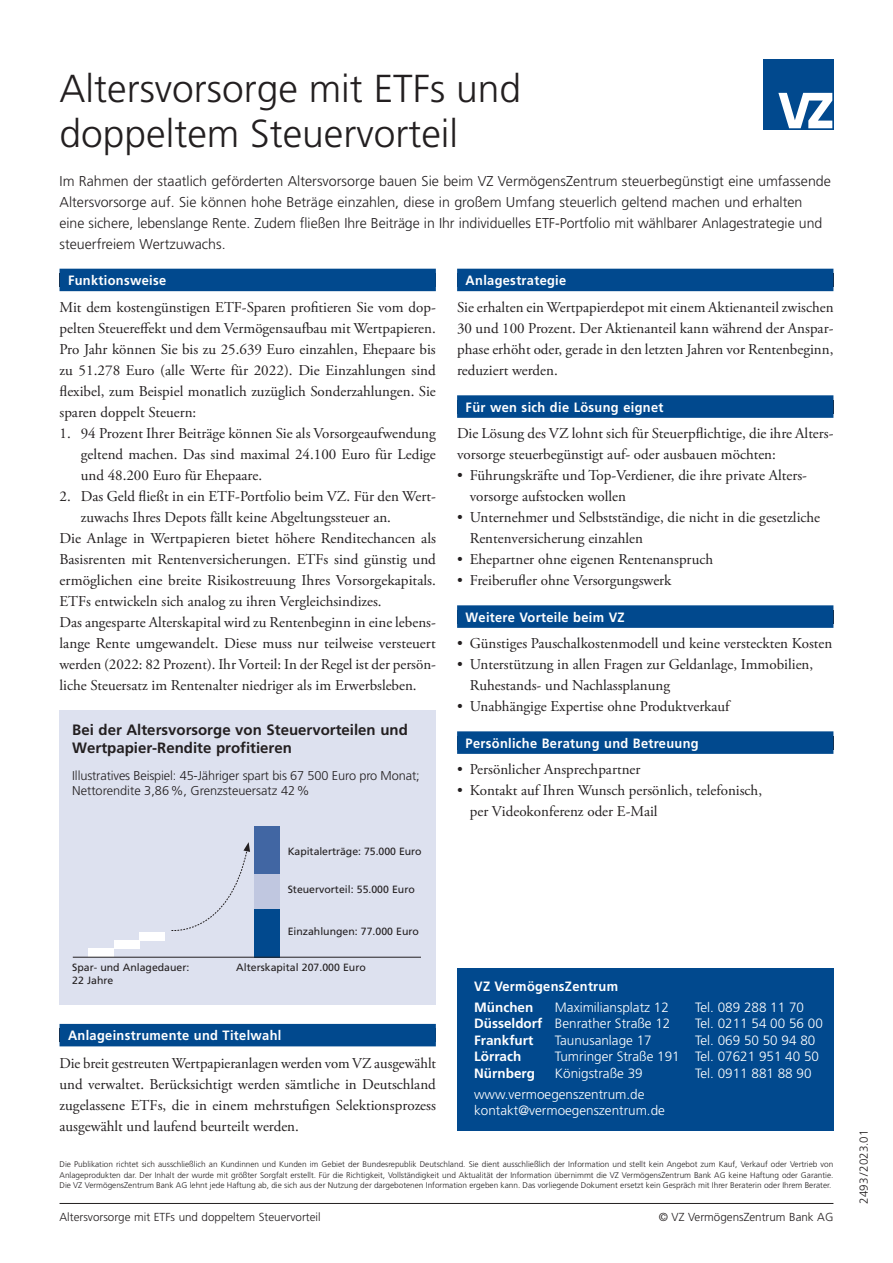
<style>
.page{position:relative;width:893px;height:1263px;background:#fff}
.page>*{position:absolute;margin:0;border:0;box-sizing:border-box;transform-origin:0 0}
.t1{font:300 39px/45px "Frutiger LT";color:#231f20}
.t2{font:15px/21px "Adobe Garamond Pro";color:#231f20}
.t3{font:700 15px/18px "Frutiger LT";color:#231f20}
.t4{font:300 14.25px/21px "Frutiger LT";color:#231f20}
.t5{font:300 13.5px/16.5px "Frutiger LT";color:#fff}
.t6{font:700 13.5px/20.7px "Frutiger LT";letter-spacing:.025em;color:#fff;scale:.95 1}
.t7{font:700 13.5px "Frutiger LT";color:#fff}
.t8{font:300 12.75px/15px "Frutiger LT";letter-spacing:-.01em;color:#231f20}
.t9{font:300 11.7px "Frutiger LT";color:#231f20}
.t10{font:10.5px/12.6px "Frutiger LT";color:#231f20}
.t11{font:300 8.25px/10.5px "Frutiger LT Pro";color:#231f20;text-align:justify}
.s1{font-weight:700}
</style>
<div class="page">
<div style="left:764px;top:60px;width:70px;height:70px;background:#01498e"></div>
<svg style="left:778px;top:93px;width:54px;height:35px"></svg>
<div style="left:60px;top:269px;width:376px;height:22px;background:#01498e"></div>
<div style="left:60px;top:1024px;width:376px;height:22px;background:#01498e"></div>
<div style="left:457px;top:269px;width:376px;height:22px;background:#01498e"></div>
<div style="left:457px;top:395px;width:376px;height:23px;background:#01498e"></div>
<div style="left:457px;top:605px;width:376px;height:23px;background:#01498e"></div>
<div style="left:457px;top:731px;width:376px;height:23px;background:#01498e"></div>
<hr style="left:60px;top:1203px;width:773px;height:1px;background:#231f20">
<div style="left:60px;top:711px;width:376px;height:294px;background:#dde1ef"></div>
<div style="left:89px;top:949px;width:25px;height:8px;background:#fff"></div>
<div style="left:114px;top:940px;width:26px;height:8px;background:#fff"></div>
<div style="left:140px;top:932px;width:25px;height:8px;background:#fff"></div>
<svg style="left:171px;top:842px;width:79px;height:89px"></svg>
<div style="left:255px;top:909px;width:25px;height:48px;background:#01498e"></div>
<div style="left:255px;top:874px;width:25px;height:35px;background:#c0c7e0"></div>
<div style="left:255px;top:827px;width:25px;height:47px;background:#4166a3"></div>
<hr style="left:73px;top:957px;width:348px;height:1px;background:#231f20">
<div style="left:457px;top:968px;width:376px;height:163px;background:#01498e"></div>
<h1 class="t1" style="left:60px;top:66px;width:463px">Altersvorsorge mit ETFs und doppeltem Steuervorteil</h1>
<p class="t4" style="left:60px;top:170px;width:773px">Im Rahmen der staatlich geförderten Altersvorsorge bauen Sie beim VZ VermögensZentrum steuerbegünstigt eine umfassende Altersvorsorge auf. Sie können hohe Beträge einzahlen, diese in großem Umfang steuerlich geltend machen und erhalten<br>eine sichere, lebenslange Rente. Zudem fließen Ihre Beiträge in Ihr individuelles ETF-Portfolio mit wählbarer Anlagestrategie und steuerfreiem Wertzuwachs.</p>
<p class="t6" style="left:68px;top:270px;width:105px">Funktionsweise</p>
<p class="t2" style="left:60px;top:297px;width:378px;text-align:justify">Mit dem kostengünstigen ETF-Sparen profitieren Sie vom dop&shy;pelten Steuereffekt und dem Vermögensaufbau mit Wertpapieren.<br>Pro Jahr können Sie bis zu 25.639 Euro einzahlen, Ehepaare bis zu 51.278 Euro (alle Werte für 2022). Die Einzahlungen sind flexibel, zum Beispiel monatlich zuzüglich Sonderzahlungen. Sie sparen doppelt Steuern:</p>
<p class="t2" style="left:81px;top:423px;width:357px;text-align:justify;text-indent:-21px">1. 94 Prozent Ihrer Beiträge können Sie als Vorsorgeaufwendung geltend machen. Das sind maximal 24.100 Euro für Ledige und 48.200 Euro für Ehepaare.</p>
<p class="t2" style="left:60px;top:486px;width:378px">2. Das Geld fließt in ein ETF-Portfolio beim VZ. Für den Wert-</p>
<p class="t2" style="left:81px;top:507px;width:312px">zuwachs Ihres Depots fällt keine Abgeltungssteuer an.</p>
<p class="t2" style="left:60px;top:528px;width:378px">Die Anlage in Wertpapieren bietet höhere Renditechancen als</p>
<p class="t2" style="left:60px;top:549px;width:378px">Basisrenten mit Rentenversicherungen. ETFs sind günstig und</p>
<p class="t2" style="left:60px;top:570px;width:378px">ermöglichen eine breite Risikostreuung Ihres Vorsorgekapitals.</p>
<p class="t2" style="left:60px;top:591px;width:324px">ETFs entwickeln sich analog zu ihren Vergleichsindizes.</p>
<p class="t2" style="left:60px;top:612px;width:378px">Das angesparte Alterskapital wird zu Rentenbeginn in eine lebens-</p>
<p class="t2" style="left:60px;top:633px;width:378px">lange Rente umgewandelt. Diese muss nur teilweise versteuert</p>
<p class="t2" style="left:60px;top:654px;width:378px">werden (2022: 82 Prozent). Ihr Vorteil: In der Regel ist der persön-</p>
<p class="t2" style="left:60px;top:675px;width:359px">liche Steuersatz im Rentenalter niedriger als im Erwerbsleben.</p>
<p class="t3" style="left:72px;top:720px;width:337px">Bei der Altersvorsorge von Steuervorteilen und<br>Wertpapier-Rendite profitieren</p>
<p class="t8" style="left:72px;top:769px;width:349px">Illustratives Beispiel: 45-Jähriger spart bis 67 500 Euro pro Monat;<br>Nettorendite 3,86%, Grenzsteuersatz 42%</p>
<p class="t10" style="left:288px;top:845px;width:136px">Kapitalerträge: 75.000 Euro</p>
<p class="t10" style="left:288px;top:883px;width:129px">Steuervorteil: 55.000 Euro</p>
<p class="t10" style="left:288px;top:925px;width:133px">Einzahlungen: 77.000 Euro</p>
<p class="t10" style="left:72px;top:961px;width:119px">Spar- und Anlagedauer:<br>22 Jahre</p>
<p class="t10" style="left:236px;top:961px;width:131px">Alterskapital 207.000 Euro</p>
<p class="t6" style="left:68px;top:1025px;width:226px">Anlageinstrumente und Titelwahl</p>
<p class="t2" style="left:60px;top:1053px;width:378px;text-align:justify">Die breit gestreuten Wertpapieranlagen werden vom VZ ausgewählt und verwaltet. Berücksichtigt werden sämtliche in Deutschland zugelassene ETFs, die in einem mehrstufigen Selektionsprozess ausgewählt und laufend beurteilt werden.</p>
<p class="t6" style="left:466px;top:270px;width:108px">Anlagestrategie</p>
<p class="t2" style="left:457px;top:297px;width:378px;text-align:justify">Sie erhalten ein Wertpapierdepot mit einem Aktienanteil zwischen 30 und 100 Prozent. Der Aktienanteil kann während der Anspar&shy;phase erhöht oder, gerade in den letzten Jahren vor Rentenbeginn, reduziert werden.</p>
<p class="t6" style="left:466px;top:397px;width:210px">Für wen sich die Lösung eignet</p>
<p class="t2" style="left:457px;top:423px;width:378px">Die Lösung des VZ lohnt sich für Steuerpflichtige, die ihre Alters&shy;vorsorge steuerbegünstigt auf- oder ausbauen möchten:</p>
<p class="t2" style="left:470px;top:465px;width:338px;text-indent:-13px">• Führungskräfte und Top-Verdiener, die ihre private Alters&shy;vorsorge aufstocken wollen</p>
<p class="t2" style="left:470px;top:507px;width:352px;text-indent:-13px">• Unternehmer und Selbstständige, die nicht in die gesetzliche<br>Rentenversicherung einzahlen</p>
<p class="t2" style="left:457px;top:549px;width:257px">• Ehepartner ohne eigenen Rentenanspruch</p>
<p class="t2" style="left:457px;top:570px;width:216px">• Freiberufler ohne Versorgungswerk</p>
<p class="t6" style="left:466px;top:607px;width:169px">Weitere Vorteile beim VZ</p>
<p class="t2" style="left:457px;top:633px;width:377px">• Günstiges Pauschalkostenmodell und keine versteckten Kosten</p>
<p class="t2" style="left:470px;top:654px;width:345px;text-indent:-13px">• Unterstützung in allen Fragen zur Geldanlage, Immobilien,<br>Ruhestands- und Nachlassplanung</p>
<p class="t2" style="left:457px;top:696px;width:274px">• Unabhängige Expertise ohne Produktverkauf</p>
<p class="t6" style="left:466px;top:733px;width:247px">Persönliche Beratung und Betreuung</p>
<p class="t2" style="left:457px;top:759px;width:185px">• Persönlicher Ansprechpartner</p>
<p class="t2" style="left:470px;top:780px;width:294px;text-indent:-13px">• Kontakt auf Ihren Wunsch persönlich, telefonisch, per Videokonferenz oder E-Mail</p>
<p class="t6" style="left:474px;top:976px;width:153px">VZ VermögensZentrum<br>München</p>
<p class="t5" style="left:555px;top:999px;width:115px">Maximiliansplatz 12</p>
<p class="t5" style="left:695px;top:999px;width:110px">Tel. 089 288 11 70</p>
<p class="t5" style="left:474px;top:1015px;width:198px"><span class="s1">Düsseldorf</span> Benrather Straße 12</p>
<p class="t5" style="left:695px;top:1015px;width:129px">Tel. 0211 54 00 56 00</p>
<p class="t7" style="left:474px;top:1032px;width:61px">Frankfurt</p>
<p class="t5" style="left:555px;top:1032px;width:98px">Taunusanlage 17</p>
<p class="t5" style="left:695px;top:1032px;width:122px">Tel. 069 50 50 94 80</p>
<p class="t7" style="left:474px;top:1048px;width:49px">Lörrach</p>
<p class="t5" style="left:555px;top:1048px;width:266px">Tumringer Straße 191 Tel. 07621 951 40 50</p>
<p class="t7" style="left:474px;top:1065px;width:62px">Nürnberg</p>
<p class="t5" style="left:555px;top:1065px;width:89px">Königstraße 39</p>
<p class="t5" style="left:695px;top:1065px;width:118px">Tel. 0911 881 88 90</p>
<p class="t5" style="left:474px;top:1086px;width:192px">www.vermoegenszentrum.de kontakt@vermoegenszentrum.de</p>
<p class="t11" style="left:60px;top:1159px;width:775px">Die Publikation richtet sich ausschließlich an Kundinnen und Kunden im Gebiet der Bundesrepublik Deutschland. Sie dient ausschließlich der Information und stellt kein Angebot zum Kauf, Verkauf oder Vertrieb von Anlageprodukten dar. Der Inhalt der wurde mit größter Sorgfalt erstellt. Für die Richtigkeit, Vollständigkeit und Aktualität der Information übernimmt die VZ VermögensZentrum Bank AG keine Haftung oder Garantie.<br>Die VZ VermögensZentrum Bank AG lehnt jede Haftung ab, die sich aus der Nutzung der dargebotenen Information ergeben kann. Das vorliegende Dokument ersetzt kein Gespräch mit Ihrer Beraterin oder Ihrem Berater.</p>
<p class="t9" style="left:60px;top:1210px;width:263px">Altersvorsorge mit ETFs und doppeltem Steuervorteil</p>
<p class="t9" style="left:659px;top:1210px;width:176px">© VZ VermögensZentrum Bank AG</p>
<p class="t9" style="left:857px;top:1204px;width:76px;rotate:-90deg">2493/2023.01</p>
</div>
